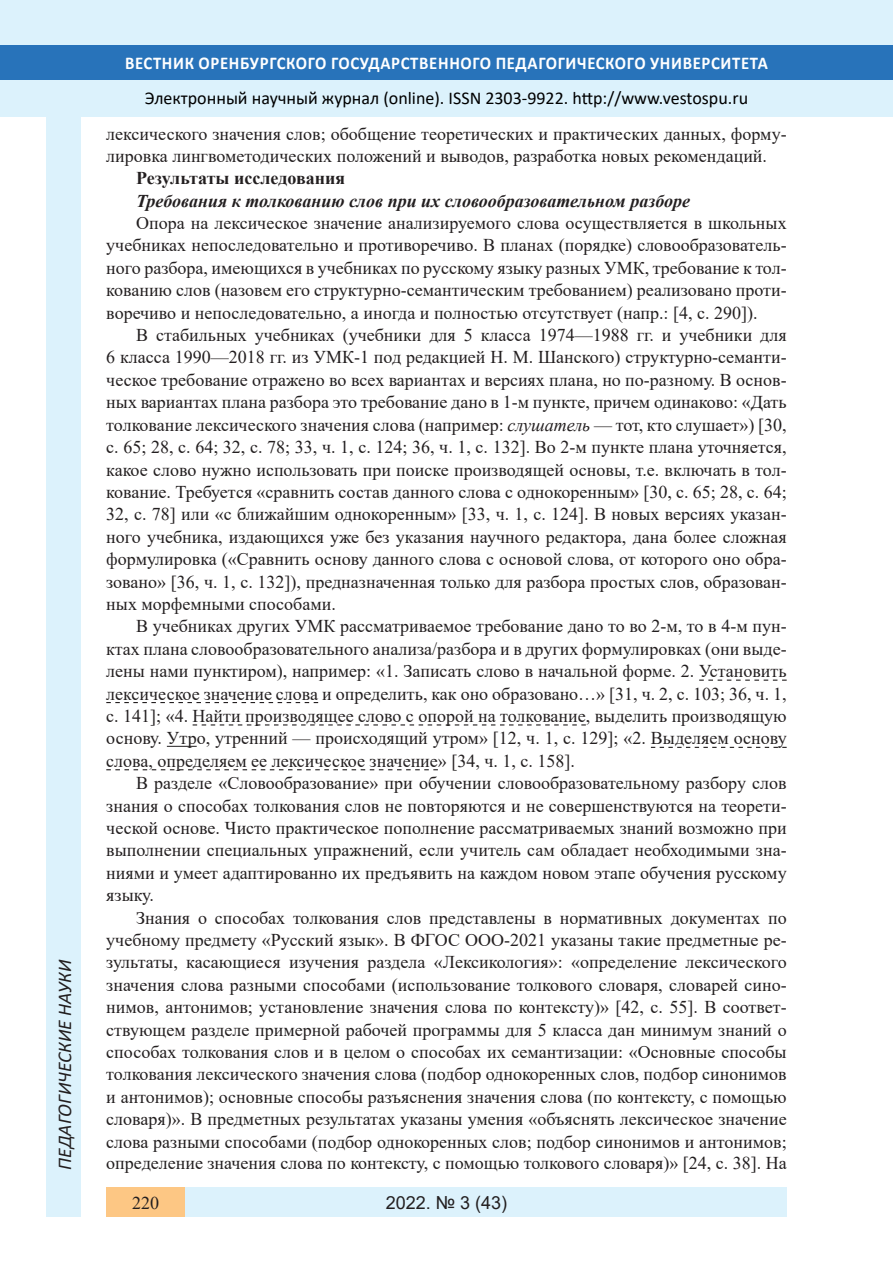
<style>
.page{position:relative;width:893px;height:1263px;background:#fff}
.page>*{position:absolute;margin:0;border:0;box-sizing:border-box;transform-origin:0 0}
.t1{font:italic 19.5px "Calibri";color:#231f20}
.Стиль2{font:18px/22.4px "Times New Roman";color:#231f20;text-align:justify}
.t2{font:18px "Calibri";color:#000}
.t3{font:700 18px "Calibri";letter-spacing:.04em;color:#fff;scale:.93 1}
.Стиль2-2{font:italic 700 18px "Times New Roman";color:#231f20}
.Стиль2-3{font:700 18px "Times New Roman";color:#231f20}
.t4{font:18px "Arial";color:#231f20}
.t5{font:700 18px "Book Antiqua";color:#231f20}
.s1{font-style:italic}
</style>
<div class="page">
<div style="left:0;top:0;width:893px;height:116px;background:#dcf2fc"></div>
<div style="left:0;top:45px;width:893px;height:34px;background:#2873ba"></div>
<div style="left:106px;top:1188px;width:681px;height:29px;background:#dcf2fc"></div>
<div style="left:106px;top:1188px;width:79px;height:29px;background:#fdc784"></div>
<div style="left:47px;top:116px;width:34px;height:1101px;background:#dcf2fc"></div>
<svg style="left:699px;top:680px;width:88px;height:1px"></svg>
<svg style="left:106px;top:702px;width:212px;height:1px"></svg>
<svg style="left:193px;top:724px;width:393px;height:1px"></svg>
<hr style="left:167px;top:746px;width:30px;height:1px;background:#231f20">
<svg style="left:651px;top:747px;width:136px;height:1px"></svg>
<svg style="left:106px;top:769px;width:332px;height:1px"></svg>
<p class="t1" style="left:51px;top:1179px;width:279px;rotate:-90deg">03.00.00 Б ОЛОГИЧЕСКИЕ НАУКИ</p>
<p class="t1" style="left:51px;top:1170px;width:211px;rotate:-90deg">ПЕДАГОГИЧЕСКИЕ НАУКИ</p>
<p class="t3" style="left:125px;top:50px;width:693px">ВЕСТНИК ОРЕНБУРГСКОГО ГОСУДАРСТВЕННОГО ПЕДАГОГИЧЕСКОГО УНИВЕРСИТЕТА</p>
<p class="t2" style="left:145px;top:85px;width:605px">Электронный научный журнал (online). ISSN 2303-9922. http://www.vestospu.ru</p>
<p class="t2" style="left:388px;top:85px;width:13px">O</p>
<p class="t2" style="left:583px;top:85px;width:13px">t</p>
<p class="Стиль2" style="left:106px;top:123px;width:682px;line-height:21.8px">лексического значения слов; обобщение теоретических и практических данных, форму&shy;лировка лингвометодических положений и выводов, разработка новых рекомендаций.</p>
<p class="Стиль2-3" style="left:136px;top:165px;width:211px">Результаты исследования</p>
<p class="Стиль2-2" style="left:136px;top:188px;width:556px">Требования к толкованию слов при их словообразовательном разборе</p>
<p class="Стиль2" style="left:106px;top:211px;width:682px;text-indent:30px">Опора на лексическое значение анализируемого слова осуществляется в школьных учебниках непоследовательно и противоречиво. В планах (порядке) словообразователь&shy;ного разбора, имеющихся в учебниках по русскому языку разных УМК, требование к тол&shy;кованию слов (назовем его структурно-семантическим требованием) реализовано проти&shy;воречиво и непоследовательно, а иногда и полностью отсутствует (напр.: [4, с. 290]).</p>
<p class="Стиль2" style="left:106px;top:323px;width:682px;text-indent:30px">В стабильных учебниках (учебники для 5 класса 1974—1988 гг. и учебники для 6 класса 1990—2018 гг. из УМК-1 под редакцией Н. М. Шанского) структурно-семанти&shy;ческое требование отражено во всех вариантах и версиях плана, но по-разному. В основ&shy;ных вариантах плана разбора это требование дано в 1-м пункте, причем одинаково: «Дать толкование лексического значения слова (например: <span class="s1">слушатель</span> — тот, кто слушает») [30, с. 65; 28, с. 64; 32, с. 78; 33, ч. 1, с. 124; 36, ч. 1, с. 132]. Во 2-м пункте плана уточняется, какое слово нужно использовать при поиске производящей основы, т.е. включать в тол&shy;кование. Требуется «сравнить состав данного слова с однокоренным» [30, с. 65; 28, с. 64; 32, с. 78] или «с ближайшим однокоренным» [33, ч. 1, с. 124]. В новых версиях указан&shy;ного учебника, издающихся уже без указания научного редактора, дана более сложная формулировка («Сравнить основу данного слова с основой слова, от которого оно обра&shy;зовано» [36, ч. 1, с. 132]), предназначенная только для разбора простых слов, образован&shy;ных морфемными способами.</p>
<p class="Стиль2" style="left:106px;top:614px;width:682px;text-indent:30px">В учебниках других УМК рассматриваемое требование дано то во 2-м, то в 4-м пун&shy;ктах плана словообразовательного анализа/разбора и в других формулировках (они выде&shy;лены нами пунктиром), например: «1. Записать слово в начальной форме. 2. Установить лексическое значение слова и определить, как оно образовано…» [31, ч. 2, с. 103; 36, ч. 1, с. 141]; «4. Найти производящее слово с опорой на толкование, выделить производящую основу. Утро, утренний — происходящий утром» [12, ч. 1, с. 129]; «2. Выделяем основу слова, определяем ее лексическое значение» [34, ч. 1, с. 158].</p>
<p class="Стиль2" style="left:106px;top:771px;width:682px;text-indent:30px">В разделе «Словообразование» при обучении словообразовательному разбору слов знания о способах толкования слов не повторяются и не совершенствуются на теорети&shy;ческой основе. Чисто практическое пополнение рассматриваемых знаний возможно при выполнении специальных упражнений, если учитель сам обладает необходимыми зна&shy;ниями и умеет адаптированно их предъявить на каждом новом этапе обучения русскому языку.</p>
<p class="Стиль2" style="left:106px;top:906px;width:682px;text-indent:30px">Знания о способах толкования слов представлены в нормативных документах по учебному предмету «Русский язык». В ФГОС ООО-2021 указаны такие предметные ре&shy;зультаты, касающиеся изучения раздела «Лексикология»: «определение лексического значения слова разными способами (использование толкового словаря, словарей сино&shy;нимов, антонимов; установление значения слова по контексту)» [42, с. 55]. В соответ&shy;ствующем разделе примерной рабочей программы для 5 класса дан минимум знаний о способах толкования слов и в целом о способах их семантизации: «Основные способы толкования лексического значения слова (подбор однокоренных слов, подбор синонимов и антонимов); основные способы разъяснения значения слова (по контексту, с помощью словаря)». В предметных результатах указаны умения «объяснять лексическое значение слова разными способами (подбор однокоренных слов; подбор синонимов и антонимов; определение значения слова по контексту, с помощью толкового словаря)» [24, с. 38]. На</p>
<p class="Стиль2" style="left:132px;top:1191px;width:28px">220</p>
<p class="t5" style="left:390px;top:1190px;width:37px">2018</p>
<p class="t5" style="left:460px;top:1190px;width:45px">2 26)</p>
<p class="t4" style="left:386px;top:1190px;width:123px">2022. № 3 (43)</p>
</div>
